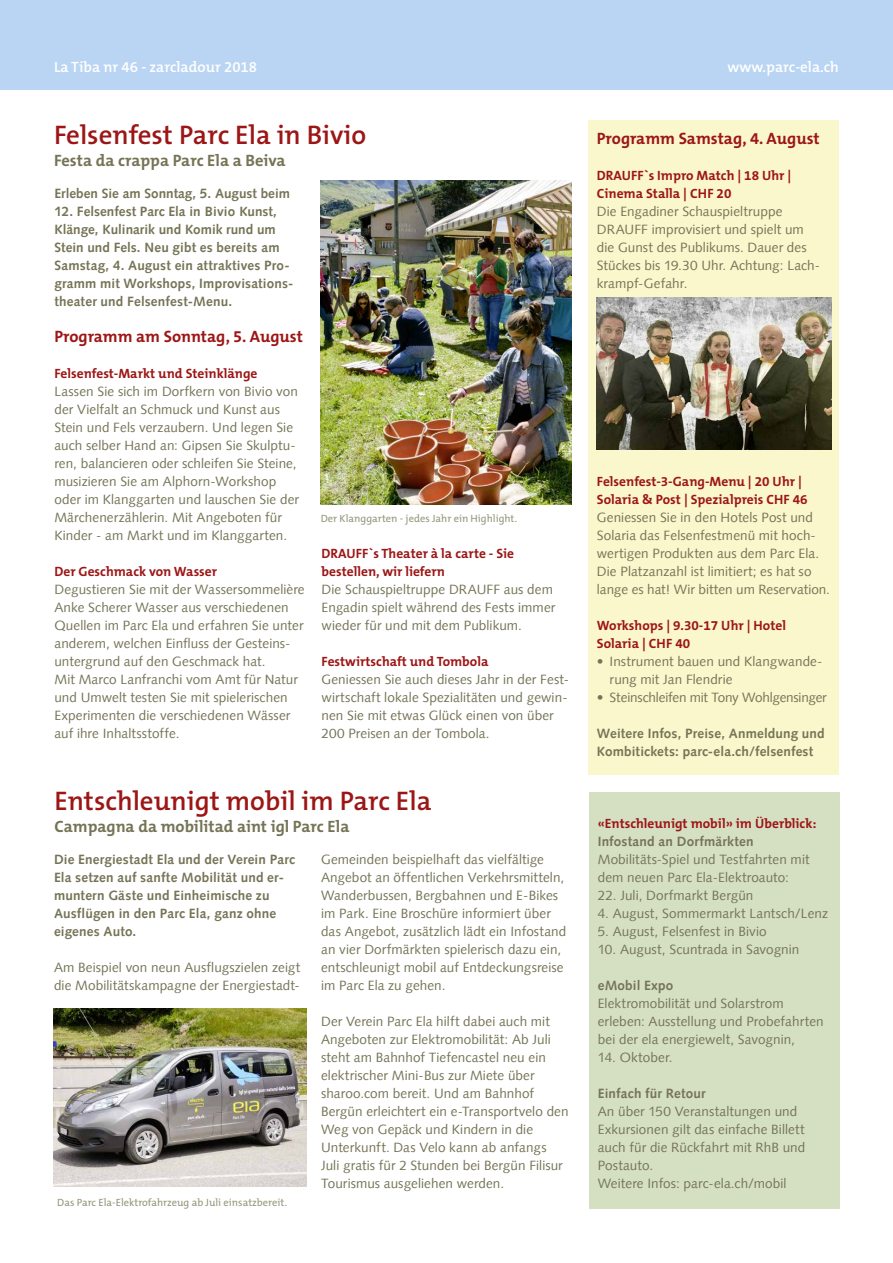
<style>
.page{position:relative;width:893px;height:1263px;background:#fff}
.page>*{position:absolute;margin:0;border:0;box-sizing:border-box;transform-origin:0 0}
.t1{font:600 27px "The Mix B6";color:#9d1616}
.t2{font:700 16.5px "The Mix B7";color:#757456}
.t3{font:700 16.5px "The Mix B7";color:#9d1616}
.t4{font:600 15px "The Mix B6";color:#fff}
.t5{font:13.5px/18px "Syntax LT";letter-spacing:.005em;color:#757456}
.t6{font:700 13.5px/18px "Syntax LT";letter-spacing:.01em;color:#757456}
.t7{font:700 13.5px/18px "The Mix B7";color:#9d1616}
.t8{font:13.5px "Syntax LT";letter-spacing:-.015em;color:#757456}
.t9{font:10.5px "The Mix B5 Plain";color:#95957a}
</style>
<div class="page">
<img style="left:54px;top:1008px;width:252px;height:178px">
<img style="left:320px;top:180px;width:251px;height:324px">
<div style="left:588px;top:120px;width:251px;height:654px;background:#faf7cd"></div>
<img style="left:597px;top:298px;width:234px;height:151px">
<div style="left:589px;top:792px;width:250px;height:417px;background:#d5e0c3"></div>
<div style="left:0;top:0;width:893px;height:90px;background:#bad5f3"></div>
<p class="t4" style="left:54px;top:59px;width:205px">La Tiba nr 46 - zarcladour 2018</p>
<p class="t4" style="left:727px;top:59px;width:113px">www.parc-ela.ch</p>
<h1 class="t1" style="left:54px;top:120px;width:314px">Felsenfest Parc Ela in Bivio</h1>
<p class="t2" style="left:54px;top:152px;width:233px">Festa da crappa Parc Ela a Beiva</p>
<p class="t6" style="left:54px;top:184px;width:237px">Erleben Sie am Sonntag, 5. August beim</p>
<p class="t6" style="left:54px;top:202px;width:240px">12. Felsenfest Parc Ela in Bivio Kunst, Klänge, Kulinarik und Komik rund um Stein und Fels. Neu gibt es bereits am Samstag, 4. August ein attraktives Pro&shy;gramm mit Workshops, Improvisations&shy;theater und Felsenfest-Menu.</p>
<p class="t3" style="left:54px;top:328px;width:250px">Programm am Sonntag, 5. August</p>
<p class="t7" style="left:54px;top:365px;width:204px">Felsenfest-Markt und Steinklänge</p>
<p class="t5" style="left:54px;top:382px;width:246px">Lassen Sie sich im Dorfkern von Bivio von der Vielfalt an Schmuck und Kunst aus Stein und Fels verzaubern. Und legen Sie auch selber Hand an: Gipsen Sie Skulptu&shy;ren, balancieren oder schleifen Sie Steine, musizieren Sie am Alphorn-Workshop oder im Klanggarten und lauschen Sie der Märchenerzählerin. Mit Angeboten für Kinder - am Markt und im Klanggarten.</p>
<p class="t7" style="left:54px;top:563px;width:164px">Der Geschmack von Wasser</p>
<p class="t5" style="left:54px;top:580px;width:252px">Degustieren Sie mit der Wassersommelière Anke Scherer Wasser aus verschiedenen Quellen im Parc Ela und erfahren Sie unter anderem, welchen Einfluss der Gesteins&shy;untergrund auf den Geschmack hat.<br>Mit Marco Lanfranchi vom Amt für Natur und Umwelt testen Sie mit spielerischen Experimenten die verschiedenen Wässer auf ihre Inhaltsstoffe.</p>
<p class="t9" style="left:321px;top:513px;width:198px">Der Klanggarten - jedes Jahr ein Highlight.</p>
<p class="t7" style="left:322px;top:545px;width:194px">DRAUFF`s Theater à la carte - Sie bestellen, wir liefern</p>
<p class="t5" style="left:322px;top:580px;width:235px">Die Schauspieltruppe DRAUFF aus dem<br>Engadin spielt während des Fests immer wieder für und mit dem Publikum.</p>
<p class="t7" style="left:322px;top:653px;width:168px">Festwirtschaft und Tombola</p>
<p class="t5" style="left:322px;top:670px;width:249px">Geniessen Sie auch dieses Jahr in der Fest&shy;wirtschaft lokale Spezialitäten und gewin&shy;nen Sie mit etwas Glück einen von über 200 Preisen an der Tombola.</p>
<p class="t3" style="left:597px;top:130px;width:224px">Programm Samstag, 4. August</p>
<p class="t7" style="left:597px;top:167px;width:196px">DRAUFF`s Impro Match | 18 Uhr |<br>Cinema Stalla | CHF 20</p>
<p class="t5" style="left:597px;top:202px;width:225px">Die Engadiner Schauspieltruppe<br>DRAUFF improvisiert und spielt um die Gunst des Publikums. Dauer des<br>Stückes bis 19.30 Uhr. Achtung: Lach&shy;krampf-Gefahr.</p>
<p class="t7" style="left:597px;top:473px;width:212px">Felsenfest-3-Gang-Menu | 20 Uhr |<br>Solaria &amp; Post | Spezialpreis CHF 46</p>
<p class="t5" style="left:597px;top:508px;width:235px">Geniessen Sie in den Hotels Post und Solaria das Felsenfestmenü mit hoch&shy;wertigen Produkten aus dem Parc Ela.<br>Die Platzanzahl ist limitiert; es hat so lange es hat! Wir bitten um Reservation.</p>
<p class="t7" style="left:597px;top:617px;width:191px">Workshops | 9.30-17 Uhr | Hotel<br>Solaria | CHF 40</p>
<p class="t5" style="left:610px;top:652px;width:214px;text-indent:-13px">• Instrument bauen und Klangwande&shy;rung mit Jan Flendrie</p>
<p class="t8" style="left:597px;top:689px;width:231px">• Steinschleifen mit Tony Wohlgensinger</p>
<p class="t6" style="left:597px;top:724px;width:229px">Weitere Infos, Preise, Anmeldung und<br>Kombitickets: parc-ela.ch/felsenfest</p>
<h1 class="t1" style="left:54px;top:786px;width:378px">Entschleunigt mobil im Parc Ela</h1>
<p class="t2" style="left:54px;top:818px;width:296px">Campagna da mobilitad aint igl Parc Ela</p>
<p class="t7" style="left:598px;top:815px;width:220px">«Entschleunigt mobil» im Überblick:</p>
<p class="t6" style="left:598px;top:832px;width:157px">Infostand an Dorfmärkten</p>
<p class="t5" style="left:598px;top:850px;width:213px">Mobilitäts-Spiel und Testfahrten mit dem neuen Parc Ela-Elektroauto:</p>
<p class="t5" style="left:598px;top:886px;width:157px">22. Juli, Dorfmarkt Bergün</p>
<p class="t5" style="left:598px;top:904px;width:232px">4. August, Sommermarkt Lantsch/Lenz</p>
<p class="t5" style="left:598px;top:922px;width:170px">5. August, Felsenfest in Bivio</p>
<p class="t5" style="left:598px;top:940px;width:203px">10. August, Scuntrada in Savognin</p>
<p class="t6" style="left:598px;top:976px;width:77px">eMobil Expo</p>
<p class="t5" style="left:598px;top:994px;width:227px">Elektromobilität und Solarstrom erleben: Ausstellung und Probefahrten bei der ela energiewelt, Savognin,</p>
<p class="t5" style="left:598px;top:1048px;width:76px">14. Oktober.</p>
<p class="t6" style="left:598px;top:1084px;width:109px">Einfach für Retour</p>
<p class="t5" style="left:598px;top:1102px;width:209px">An über 150 Veranstaltungen und<br>Exkursionen gilt das einfache Billett auch für die Rückfahrt mit RhB und<br>Postauto.<br>Weitere Infos: parc-ela.ch/mobil</p>
<p class="t5" style="left:321px;top:850px;width:247px">Gemeinden beispielhaft das vielfältige Angebot an öffentlichen Verkehrsmitteln, Wanderbussen, Bergbahnen und E-Bikes im Park. Eine Broschüre informiert über das Angebot, zusätzlich lädt ein Infostand an vier Dorfmärkten spielerisch dazu ein, entschleunigt mobil auf Entdeckungsreise im Parc Ela zu gehen.</p>
<p class="t5" style="left:321px;top:1012px;width:249px">Der Verein Parc Ela hilft dabei auch mit Angeboten zur Elektromobilität: Ab Juli steht am Bahnhof Tiefencastel neu ein elektrischer Mini-Bus zur Miete über sharoo.com bereit. Und am Bahnhof Bergün erleichtert ein e-Transportvelo den Weg von Gepäck und Kindern in die Unterkunft. Das Velo kann ab anfangs<br>Juli gratis für 2 Stunden bei Bergün Filisur Tourismus ausgeliehen werden.</p>
<p class="t6" style="left:54px;top:850px;width:242px">Die Energiestadt Ela und der Verein Parc<br>Ela setzen auf sanfte Mobilität und er&shy;muntern Gäste und Einheimische zu<br>Ausflügen in den Parc Ela, ganz ohne eigenes Auto.</p>
<p class="t5" style="left:54px;top:958px;width:248px">Am Beispiel von neun Ausflugszielen zeigt die Mobilitätskampagne der Energiestadt-</p>
<p class="t9" style="left:57px;top:1197px;width:231px">Das Parc Ela-Elektrofahrzeug ab Juli einsatzbereit.</p>
</div>
